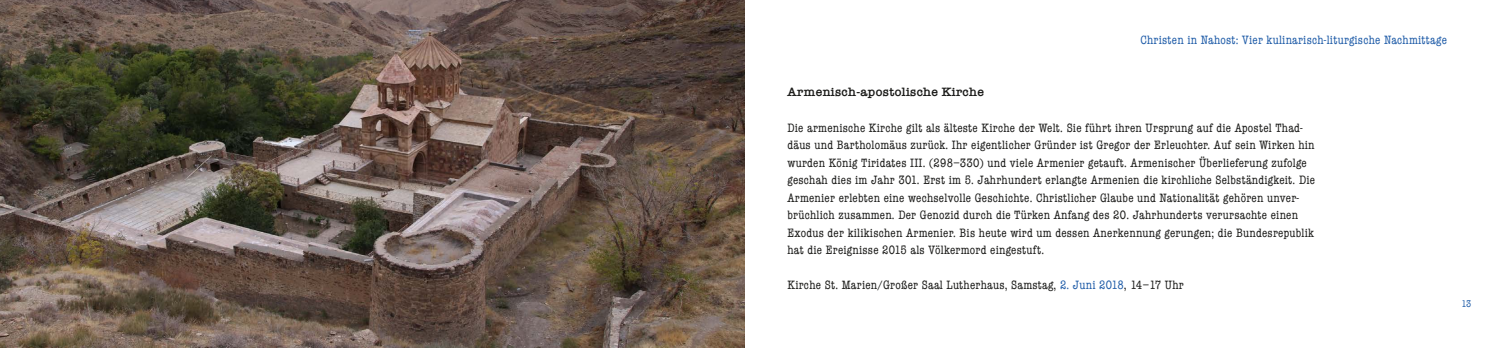
<style>
.page{position:relative;width:1489px;height:348px;background:#fff}
.page>*{position:absolute;margin:0;border:0;box-sizing:border-box;transform-origin:0 0}
.t1{font:condensed 12.5px/17.5px "American Typewriter";letter-spacing:.02em;color:#1a1a18}
.t2{font:condensed 12.5px "American Typewriter";letter-spacing:.02em;color:#1f5ca8}
.t3{font:600 12.5px "American Typewriter";letter-spacing:.02em;color:#1a1a18}
.t4{font:condensed 10px "American Typewriter";color:#1f5ca8}
.s1{color:#1f5ca8}
</style>
<div class="page">
<img style="left:0;top:0;width:744px;height:347px">
<p class="t2" style="left:1140px;top:30px;width:308px">Christen in Nahost: Vier kulinarisch-liturgische Nachmittage</p>
<p class="t3" style="left:787px;top:83px;width:198px">Armenisch-apostolische Kirche</p>
<p class="t1" style="left:787px;top:118px;width:529px">Die armenische Kirche gilt als älteste Kirche der Welt. Sie führt ihren Ursprung auf die Apostel Thad&shy;däus und Bartholomäus zurück. Ihr eigentlicher Gründer ist Gregor der Erleuchter. Auf sein Wirken hin wurden König Tiridates III. (298–330) und viele Armenier getauft. Armenischer Überlieferung zufolge geschah dies im Jahr 301. Erst im 5. Jahrhundert erlangte Armenien die kirchliche Selbständigkeit. Die Armenier erlebten eine wechselvolle Geschichte. Christlicher Glaube und Nationalität gehören unver&shy;brüchlich zusammen. Der Genozid durch die Türken Anfang des 20. Jahrhunderts verursachte einen Exodus der kilikischen Armenier. Bis heute wird um dessen Anerkennung gerungen; die Bundesrepublik hat die Ereignisse 2015 als Völkermord eingestuft.</p>
<p class="t1" style="left:787px;top:275px;width:398px">Kirche St. Marien/Großer Saal Lutherhaus, Samstag, <span class="s1">2. Juni 2018</span>, 14–17 Uhr</p>
<p class="t4" style="left:1461px;top:295px;width:11px">13</p>
</div>
